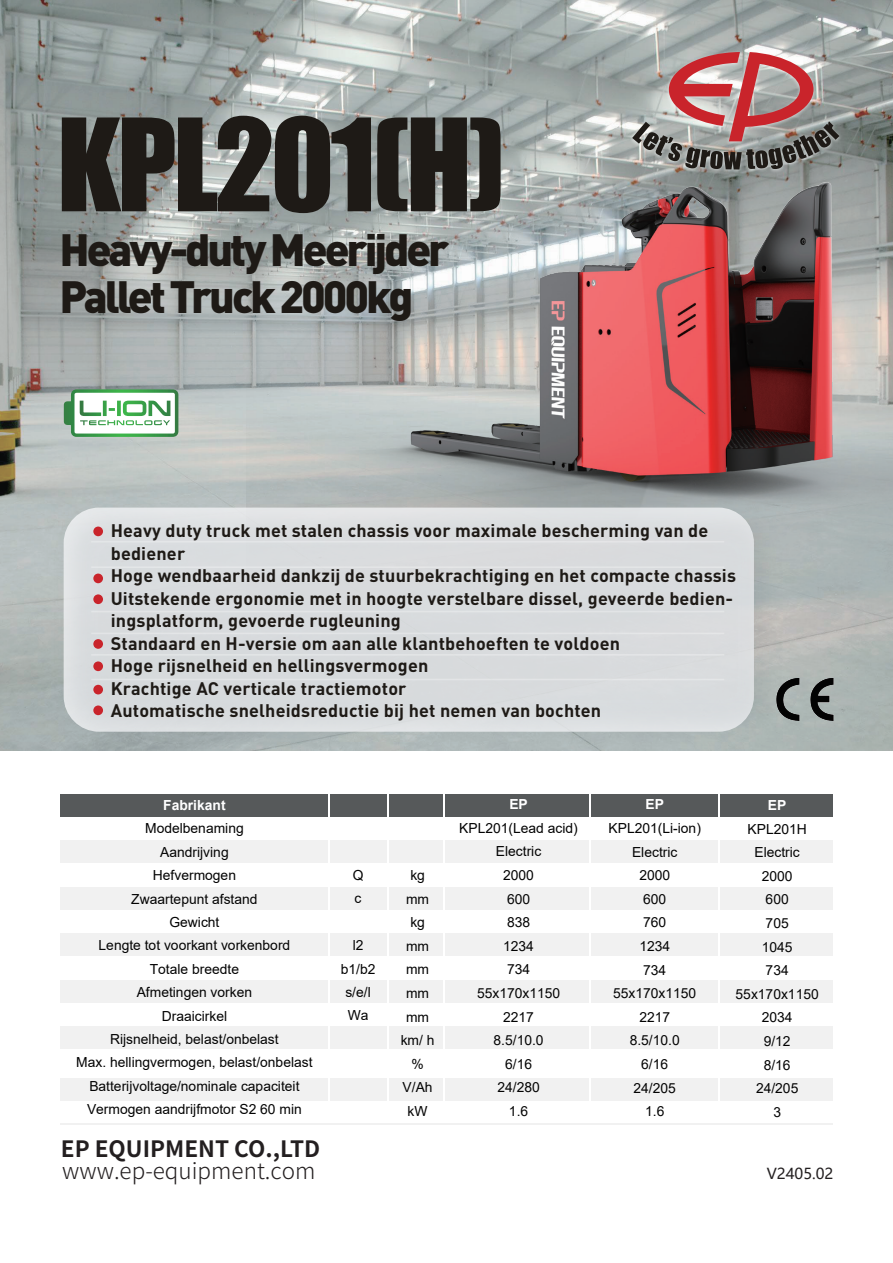
<style>
.page{position:relative;width:893px;height:1263px;background:#fff}
.page>*{position:absolute;margin:0;border:0;box-sizing:border-box;transform-origin:0 0}
.t1{font:118.65px "Impact";letter-spacing:-.03em;color:#1e1a16}
.t2{font:900 44.7px/46.5px "DIN";letter-spacing:-.07em;color:#1e1a16}
.t3{font:300 22.5px "Source Han Sans CN";color:#231f20}
.t4{font:700 22.5px "Source Han Sans CN";color:#231f20}
.t5{font:700 18px/22.5px "DIN";letter-spacing:.01em;color:#1e1a16}
.t6{font:15px "Microsoft Ya Hei";color:#231f20}
.t7{font:13.8px/23.5px "Arial";color:#030303;text-align:center}
.t8{font:700 13.8px "Arial";color:#fff}
</style>
<div class="page">
<div style="left:60px;top:793px;width:82px;height:23px;background:#56595a"></div>
<div style="left:141px;top:793px;width:270px;height:23px;background:#56595a"></div>
<div style="left:410px;top:793px;width:423px;height:23px;background:#56595a"></div>
<div style="left:60px;top:840px;width:82px;height:23px;background:#f1f1f1"></div>
<div style="left:141px;top:840px;width:271px;height:23px;background:#f1f1f1"></div>
<div style="left:411px;top:840px;width:422px;height:23px;background:#f1f1f1"></div>
<hr style="left:60px;top:1123px;width:82px;height:2px;background:#f1f1f1">
<hr style="left:141px;top:1123px;width:271px;height:2px;background:#f1f1f1">
<hr style="left:411px;top:1123px;width:422px;height:2px;background:#f1f1f1">
<div style="left:60px;top:887px;width:82px;height:23px;background:#f1f1f1"></div>
<div style="left:141px;top:887px;width:271px;height:23px;background:#f1f1f1"></div>
<div style="left:411px;top:887px;width:422px;height:23px;background:#f1f1f1"></div>
<div style="left:60px;top:933px;width:82px;height:23px;background:#f1f1f1"></div>
<div style="left:141px;top:933px;width:271px;height:23px;background:#f1f1f1"></div>
<div style="left:411px;top:933px;width:422px;height:23px;background:#f1f1f1"></div>
<div style="left:60px;top:980px;width:82px;height:23px;background:#f1f1f1"></div>
<div style="left:141px;top:980px;width:271px;height:23px;background:#f1f1f1"></div>
<div style="left:411px;top:980px;width:422px;height:23px;background:#f1f1f1"></div>
<div style="left:60px;top:1026px;width:82px;height:23px;background:#f1f1f1"></div>
<div style="left:141px;top:1026px;width:271px;height:23px;background:#f1f1f1"></div>
<div style="left:411px;top:1026px;width:422px;height:23px;background:#f1f1f1"></div>
<div style="left:60px;top:1078px;width:82px;height:23px;background:#f1f1f1"></div>
<div style="left:141px;top:1078px;width:271px;height:23px;background:#f1f1f1"></div>
<div style="left:411px;top:1078px;width:422px;height:23px;background:#f1f1f1"></div>
<hr style="left:328px;top:782px;width:2px;height:335px;background:#fff">
<hr style="left:387px;top:782px;width:1px;height:335px;background:#fff">
<hr style="left:443px;top:782px;width:2px;height:335px;background:#fff">
<hr style="left:718px;top:782px;width:2px;height:335px;background:#fff">
<hr style="left:589px;top:782px;width:2px;height:335px;background:#fff">
<img style="left:0;top:0;width:893px;height:750px">
<img style="left:817px;top:671px;width:21px;height:53px">
<svg style="left:64px;top:389px;width:114px;height:48px"></svg>
<img style="left:578px;top:0;width:315px;height:64px">
<svg style="left:632px;top:52px;width:207px;height:12px;background:#bc8d8e"></svg>
<img style="left:246px;top:64px;width:647px;height:534px">
<img style="left:19px;top:465px;width:798px;height:286px">
<hr style="left:91px;top:611px;width:633px;height:1px;background:#fff">
<hr style="left:91px;top:654px;width:633px;height:2px;background:#fff">
<hr style="left:91px;top:679px;width:633px;height:1px;background:#fff">
<hr style="left:91px;top:566px;width:633px;height:2px;background:#fff">
<hr style="left:91px;top:541px;width:633px;height:1px;background:#fff">
<hr style="left:91px;top:633px;width:633px;height:1px;background:#fff">
<div style="left:93px;top:527px;width:10px;height:9px;background:#c9242b;border-radius:50%"></div>
<div style="left:93px;top:594px;width:10px;height:10px;background:#c9242b;border-radius:50%"></div>
<div style="left:93px;top:574px;width:10px;height:9px;background:#c9242b;border-radius:50%"></div>
<div style="left:93px;top:661px;width:10px;height:10px;background:#c9242b;border-radius:50%"></div>
<div style="left:93px;top:685px;width:10px;height:9px;background:#c9242b;border-radius:50%"></div>
<div style="left:93px;top:705px;width:10px;height:10px;background:#c9242b;border-radius:50%"></div>
<div style="left:93px;top:639px;width:10px;height:10px;background:#c9242b;border-radius:50%"></div>
<h1 class="t1" style="left:57px;top:73px;width:450px">KPL201(H)</h1>
<h2 class="t2" style="left:60px;top:224px;width:391px">Heavy-duty Meerijder<br>Pallet Truck 2000kg</h2>
<p class="t5" style="left:111px;top:519px;width:627px">Heavy duty truck met stalen chassis voor maximale bescherming van de bediener<br>Hoge wendbaarheid dankzij de stuurbekrachtiging en het compacte chassis Uitstekende ergonomie met in hoogte verstelbare dissel, geveerde bedien&shy;ingsplatform, gevoerde rugleuning<br>Standaard en H-versie om aan alle klantbehoeften te voldoen<br>Hoge rijsnelheid en hellingsvermogen<br>Krachtige AC verticale tractiemotor<br>Automatische snelheidsreductie bij het nemen van bochten</p>
<p class="t8" style="left:163px;top:795px;width:64px">Fabrikant</p>
<p class="t7" style="left:76px;top:817px;width:238px">Modelbenaming<br>Aandrijving<br>Hefvermogen<br>Zwaartepunt afstand<br>Gewicht<br>Lengte tot voorkant vorkenbord<br>Totale breedte<br>Afmetingen vorken<br>Draaicirkel<br>Rijsnelheid, belast/onbelast<br>Max. hellingvermogen, belast/onbelast<br>Batterijvoltage/nominale capaciteit<br>Vermogen aandrijfmotor S2 60 min</p>
<h3 class="t4" style="left:61px;top:1137px;width:261px">EP EQUIPMENT CO.,LTD</h3>
<h3 class="t3" style="left:62px;top:1158px;width:255px">www.ep-equipment.com</h3>
<p class="t7" style="left:353px;top:863px;width:12px;text-align:left">Q c</p>
<p class="t7" style="left:341px;top:933px;width:36px">l2 b1/b2 s/e/l<br>Wa</p>
<p class="t7" style="left:401px;top:863px;width:35px">kg mm kg mm mm mm mm km/ h %<br>V/Ah kW</p>
<p class="t8" style="left:509px;top:795px;width:20px">EP</p>
<p class="t7" style="left:459px;top:816px;width:120px">KPL201(Lead acid)<br>Electric<br>2000<br>600<br>838<br>1234<br>734<br>55x170x1150<br>2217<br>8.5/10.0<br>6/16<br>24/280<br>1.6</p>
<p class="t8" style="left:645px;top:795px;width:20px">EP</p>
<p class="t7" style="left:609px;top:816px;width:94px">KPL201(Li-ion)<br>Electric<br>2000<br>600<br>760<br>1234<br>734<br>55x170x1150<br>2217<br>8.5/10.0<br>6/16<br>24/205<br>1.6</p>
<p class="t8" style="left:768px;top:795px;width:20px">EP</p>
<p class="t7" style="left:736px;top:817px;width:85px">KPL201H<br>Electric<br>2000<br>600<br>705<br>1045<br>734<br>55x170x1150<br>2034<br>9/12<br>8/16<br>24/205<br>3</p>
<p class="t6" style="left:767px;top:1163px;width:68px">V2405.02</p>
</div>
